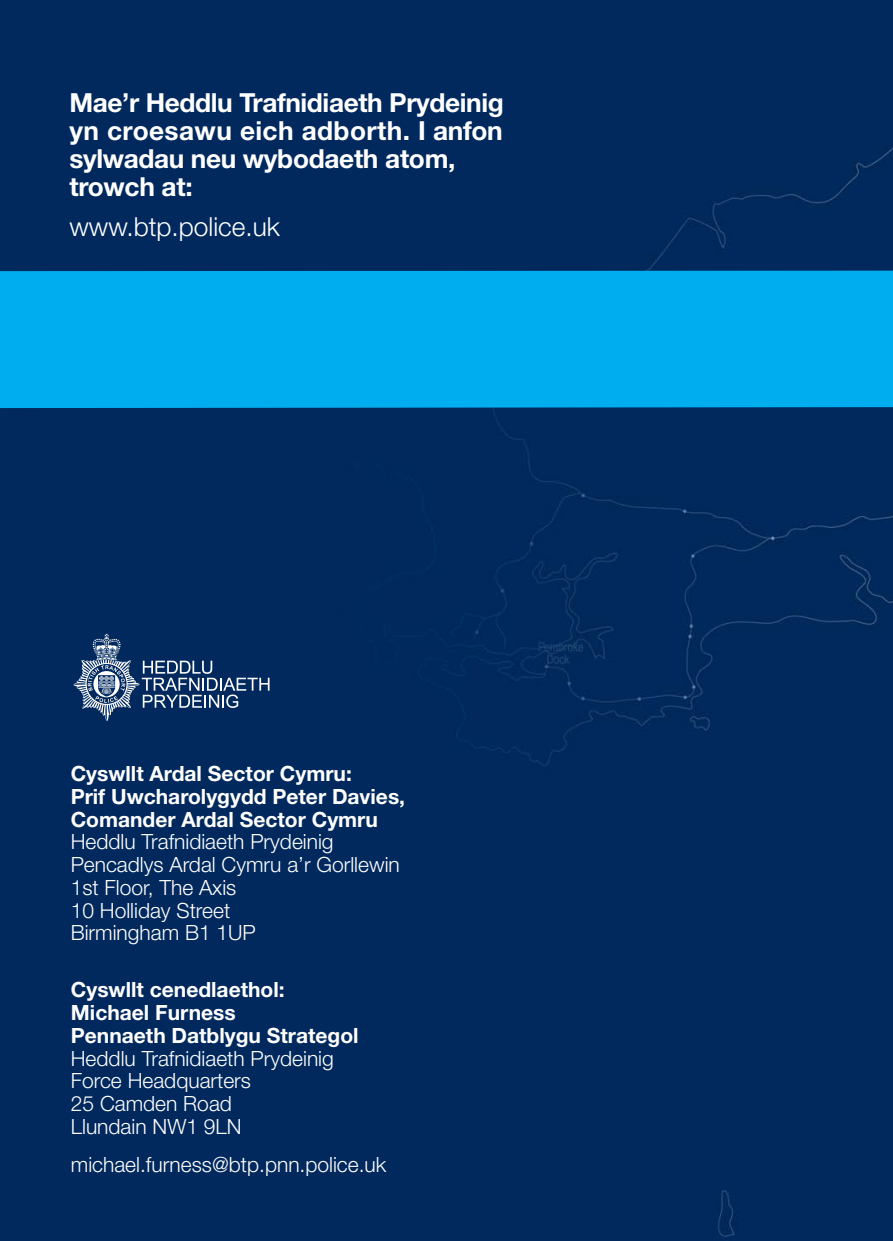
<style>
.page{position:relative;width:893px;height:1241px;background:#fff}
.page>*{position:absolute;margin:0;border:0;box-sizing:border-box;transform-origin:0 0}
.t1{font:700 26.25px/27.8px "Helvetica Neue LT Std";letter-spacing:-.015em;color:#fff}
.t2{font:300 26.25px "Helvetica Neue LT Std";color:#fff}
.t3{font:300 21px/22.8px "Helvetica Neue LT Std";color:#fff}
.t4{font:700 21px/22.8px "Helvetica Neue LT Std";color:#fff}
</style>
<div class="page">
<div style="left:0;top:0;width:893px;height:1240px;background:#01295d"></div>
<div style="left:0;top:270px;width:893px;height:138px;background:#00aeef"></div>
<svg style="left:74px;top:634px;width:196px;height:87px;background:#284a76"></svg>
<p class="t1" style="left:69px;top:92px;width:436px">Mae’r Heddlu Trafnidiaeth Prydeinig yn croesawu eich adborth. I anfon sylwadau neu wybodaeth atom, trowch at:</p>
<p class="t2" style="left:69px;top:217px;width:212px">www.btp.police.uk</p>
<p class="t4" style="left:71px;top:764px;width:336px">Cyswllt Ardal Sector Cymru:<br>Prif Uwcharolygydd Peter Davies,<br>Comander Ardal Sector Cymru</p>
<p class="t3" style="left:71px;top:832px;width:331px">Heddlu Trafnidiaeth Prydeinig<br>Pencadlys Ardal Cymru a’r Gorllewin<br>1st Floor, The Axis<br>10 Holliday Street<br>Birmingham B1 1UP</p>
<p class="t4" style="left:71px;top:980px;width:289px">Cyswllt cenedlaethol:<br>Michael Furness<br>Pennaeth Datblygu Strategol</p>
<p class="t3" style="left:71px;top:1048px;width:264px">Heddlu Trafnidiaeth Prydeinig<br>Force Headquarters<br>25 Camden Road<br>Llundain NW1 9LN</p>
<p class="t3" style="left:71px;top:1154px;width:317px">michael.furness@btp.pnn.police.uk</p>
</div>
